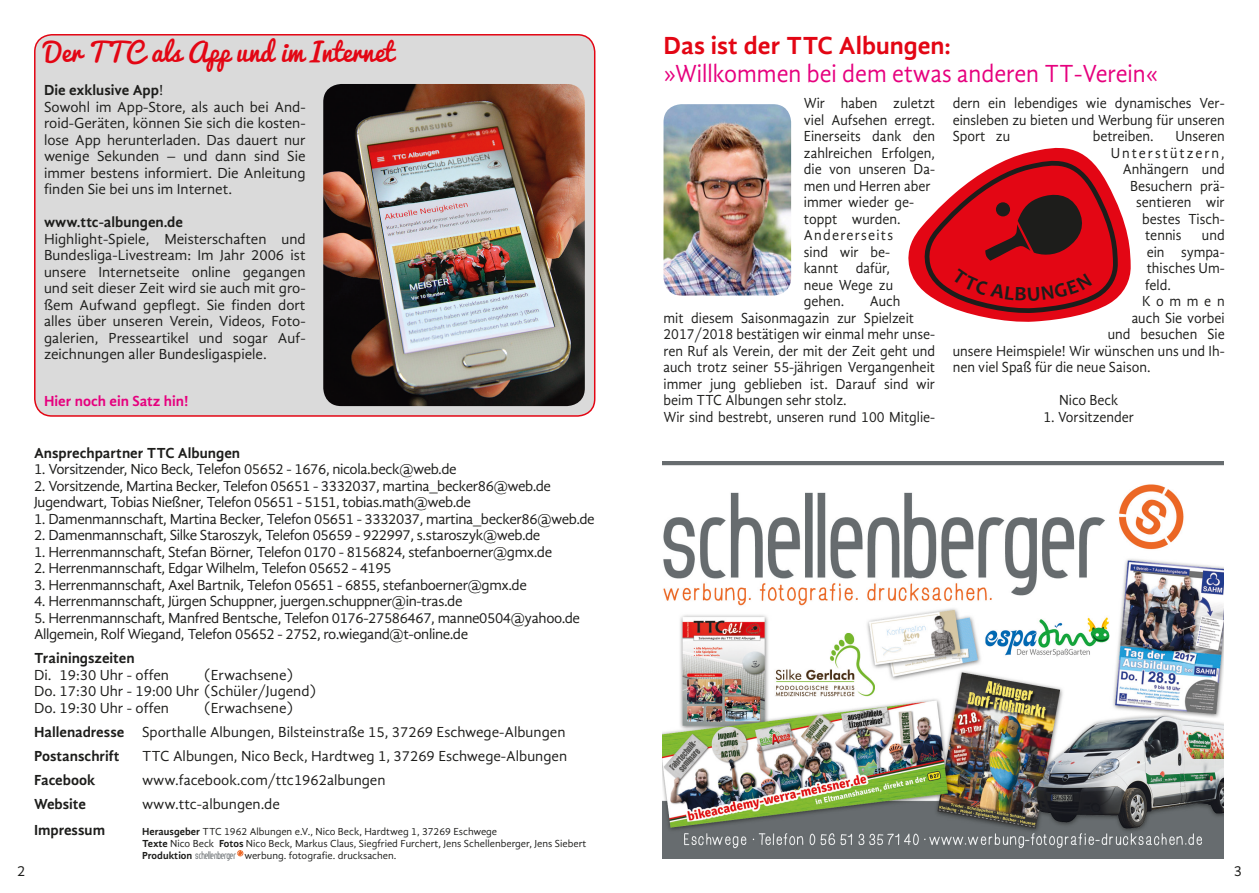
<style>
.page{position:relative;width:1259px;height:893px;background:#fff}
.page>*{position:absolute;margin:0;border:0;box-sizing:border-box;transform-origin:0 0}
.t1{font:25.5px "Gandhi Sans";color:#e6007e;scale:.93 1}
.t2{font:25.5px "Pacifico";color:#e30614}
.t3{font:700 25.5px "Gandhi Sans";color:#e30614}
.t4{font:15px/16.5px "Gandhi Sans";color:#1d1d1b}
.t5{font:15px/16.5px "Gandhi Sans";letter-spacing:-.025em;color:#1d1d1b}
.t6{font:15px/16.5px "Gandhi Sans";color:#1d1d1b;scale:.94 1}
.t7{font:700 15px "Gandhi Sans";color:#1d1d1b}
.t8{font:700 15px "Gandhi Sans";color:#e6007e}
.t9{font:15px "Gandhi Sans";letter-spacing:.14em;color:#1d1d1b;scale:.94 1}
.t10{font:700 10.95px "Thorup Sans";color:#676c6f}
.t11{font:10.5px/12px "Gandhi Sans";color:#1d1d1b}
.s1{font-weight:700}
.s2{font-family:"Gandhi Sans";font-size:10.5px;color:#1d1d1b}
</style>
<div class="page">
<img style="left:663px;top:104px;width:128px;height:192px">
<svg style="left:237px;top:850px;width:6px;height:7px"></svg>
<img style="left:662px;top:461px;width:562px;height:398px">
<div style="left:35px;top:35px;width:560px;height:381px;background:#dadada;border-radius:17px"></div>
<div style="left:34px;top:34px;width:561px;height:383px;border:2px solid #e30614;border-radius:17px"></div>
<img style="left:323px;top:84px;width:262px;height:322px">
<svg style="left:908px;top:148px;width:222px;height:174px"></svg>
<h1 class="t2" style="left:44px;top:30px;width:351px">Der TTC als App und im Internet</h1>
<p class="t4" style="left:44px;top:82px;width:263px"><span class="s1">Die exklusive App</span>!<br>Sowohl im App-Store, als auch bei And&shy;roid-Geräten, können Sie sich die kosten&shy;lose App herunterladen. Das dauert nur wenige Sekunden – und dann sind Sie immer bestens informiert. Die Anleitung finden Sie bei uns im Internet.</p>
<p class="t7" style="left:44px;top:213px;width:141px">www.ttc-albungen.de</p>
<p class="t4" style="left:44px;top:230px;width:263px;text-align:justify">Highlight-Spiele, Meisterschaften und Bundesliga-Livestream: Im Jahr 2006 ist unsere Internetseite online gegangen und seit dieser Zeit wird sie auch mit gro&shy;ßem Aufwand gepflegt. Sie finden dort alles über unseren Verein, Videos, Foto&shy;galerien, Presseartikel und sogar Auf&shy;zeichnungen aller Bundesligaspiele.</p>
<p class="t8" style="left:44px;top:392px;width:146px">Hier noch ein Satz hin!</p>
<p class="t7" style="left:34px;top:444px;width:208px">Ansprechpartner TTC Albungen</p>
<p class="t5" style="left:34px;top:461px;width:424px">1. Vorsitzender, Nico Beck, Telefon 05652 - 1676, nicola.beck@web.de</p>
<p class="t5" style="left:34px;top:478px;width:518px">2. Vorsitzende, Martina Becker, Telefon 05651 - 3332037, martina_becker86@web.de<br>Jugendwart, Tobias Nießner, Telefon 05651 - 5151, tobias.math@web.de</p>
<p class="t5" style="left:34px;top:511px;width:562px">1. Damenmannschaft, Martina Becker, Telefon 05651 - 3332037, martina_becker86@web.de</p>
<p class="t5" style="left:34px;top:527px;width:508px">2. Damenmannschaft, Silke Staroszyk, Telefon 05659 - 922997, s.staroszyk@web.de</p>
<p class="t5" style="left:34px;top:544px;width:520px">1. Herrenmannschaft, Stefan Börner, Telefon 0170 - 8156824, stefanboerner@gmx.de</p>
<p class="t5" style="left:34px;top:560px;width:359px">2. Herrenmannschaft, Edgar Wilhelm, Telefon 05652 - 4195</p>
<p class="t5" style="left:34px;top:577px;width:494px">3. Herrenmannschaft, Axel Bartnik, Telefon 05651 - 6855, stefanboerner@gmx.de</p>
<p class="t5" style="left:34px;top:593px;width:430px">4. Herrenmannschaft, Jürgen Schuppner, juergen.schuppner@in-tras.de</p>
<p class="t5" style="left:34px;top:610px;width:547px">5. Herrenmannschaft, Manfred Bentsche, Telefon 0176-27586467, manne0504@yahoo.de<br>Allgemein, Rolf Wiegand, Telefon 05652 - 2752, ro.wiegand@t-online.de</p>
<p class="t7" style="left:34px;top:650px;width:102px">Trainingszeiten</p>
<p class="t4" style="left:34px;top:667px;width:136px">Di. 19:30 Uhr - offen</p>
<p class="t4" style="left:34px;top:667px;width:284px;text-indent:170px">(Erwachsene)<br>Do. 17:30 Uhr - 19:00 Uhr (Schüler/Jugend)<br>Do. 19:30 Uhr - offen</p>
<p class="t4" style="left:34px;top:696px;width:533px;line-height:24px;text-indent:170px">(Erwachsene)<br><span class="s1">Hallenadresse</span> Sporthalle Albungen, Bilsteinstraße 15, 37269 Eschwege-Albungen<br><span class="s1">Postanschrift</span></p>
<p class="t4" style="left:142px;top:748px;width:426px">TTC Albungen, Nico Beck, Hardtweg 1, 37269 Eschwege-Albungen</p>
<p class="t7" style="left:34px;top:771px;width:63px">Facebook</p>
<p class="t4" style="left:142px;top:772px;width:245px">www.facebook.com/ttc1962albungen</p>
<p class="t7" style="left:34px;top:795px;width:53px">Website</p>
<p class="t4" style="left:142px;top:796px;width:139px">www.ttc-albungen.de</p>
<p class="t7" style="left:34px;top:821px;width:73px">Impressum</p>
<p class="t11" style="left:142px;top:825px;width:446px"><span class="s1">Herausgeber</span> TTC 1962 Albungen e.V., Nico Beck, Hardtweg 1, 37269 Eschwege<br><span class="s1">Texte</span> Nico Beck <span class="s1">Fotos</span> Nico Beck, Markus Claus, Siegfried Furchert, Jens Schellenberger, Jens Siebert</p>
<p class="t10" style="left:142px;top:849px;width:96px"><span class="s2">Produktion</span> schellenberger</p>
<p class="t11" style="left:244px;top:849px;width:154px">werbung. fotografie. drucksachen.</p>
<h1 class="t3" style="left:663px;top:30px;width:289px">Das ist der TTC Albungen:</h1>
<h1 class="t1" style="left:663px;top:59px;width:534px">»Willkommen bei dem etwas anderen TT-Verein«</h1>
<p class="t6" style="left:804px;top:95px;width:141px">Wir haben zuletzt viel Aufsehen erregt.<br>Einerseits dank den zahlreichen Erfolgen, die von unseren Da&shy;men und Herren aber immer wieder ge&shy;toppt wurden.<br>Andererseits<br>sind wir be-<br>kannt dafür,<br>neue Wege zu gehen.</p>
<p class="t6" style="left:663px;top:293px;width:290px;text-indent:206px">Auch<br>mit diesem Saisonmagazin zur Spielzeit 2017/2018 bestätigen wir einmal mehr unse&shy;ren Ruf als Verein, der mit der Zeit geht und auch trotz seiner 55-jährigen Vergangenheit immer jung geblieben ist. Darauf sind wir beim TTC Albungen sehr stolz.<br>Wir sind bestrebt, unseren rund 100 Mitglie-</p>
<p class="t6" style="left:952px;top:95px;width:291px;text-align:justify">dern ein lebendiges wie dynamisches Ver&shy;einsleben zu bieten und Werbung für unseren Sport zu</p>
<p class="t6" style="left:1092px;top:128px;width:66px">betreiben.</p>
<p class="t6" style="left:1175px;top:128px;width:54px">Unseren</p>
<p class="t9" style="left:1110px;top:144px;width:123px">Unterstützern,</p>
<p class="t6" style="left:1122px;top:161px;width:110px">Anhängern und</p>
<p class="t6" style="left:1130px;top:177px;width:102px">Besuchern prä-</p>
<p class="t6" style="left:1136px;top:194px;width:96px">sentieren wir</p>
<p class="t6" style="left:1142px;top:210px;width:89px">bestes Tisch-</p>
<p class="t6" style="left:1145px;top:227px;width:40px">tennis</p>
<p class="t6" style="left:1202px;top:227px;width:26px">und</p>
<p class="t6" style="left:1146px;top:243px;width:84px">ein sympa-</p>
<p class="t6" style="left:1146px;top:260px;width:84px">thisches Um-</p>
<p class="t6" style="left:1145px;top:276px;width:29px">feld.</p>
<p class="t6" style="left:1142px;top:293px;width:89px">Kommen</p>
<p class="t6" style="left:1131px;top:309px;width:100px">auch Sie vorbei</p>
<p class="t6" style="left:1107px;top:326px;width:126px">und besuchen Sie</p>
<p class="t6" style="left:952px;top:342px;width:291px">unsere Heimspiele! Wir wünschen uns und Ih-</p>
<p class="t6" style="left:952px;top:359px;width:212px">nen viel Spaß für die neue Saison.</p>
<p class="t6" style="left:1059px;top:392px;width:64px">Nico Beck</p>
<p class="t6" style="left:1043px;top:408px;width:98px">1. Vorsitzender</p>
<p class="t4" style="left:17px;top:862px;width:10px">2</p>
<p class="t4" style="left:1233px;top:862px;width:10px">3</p>
</div>
